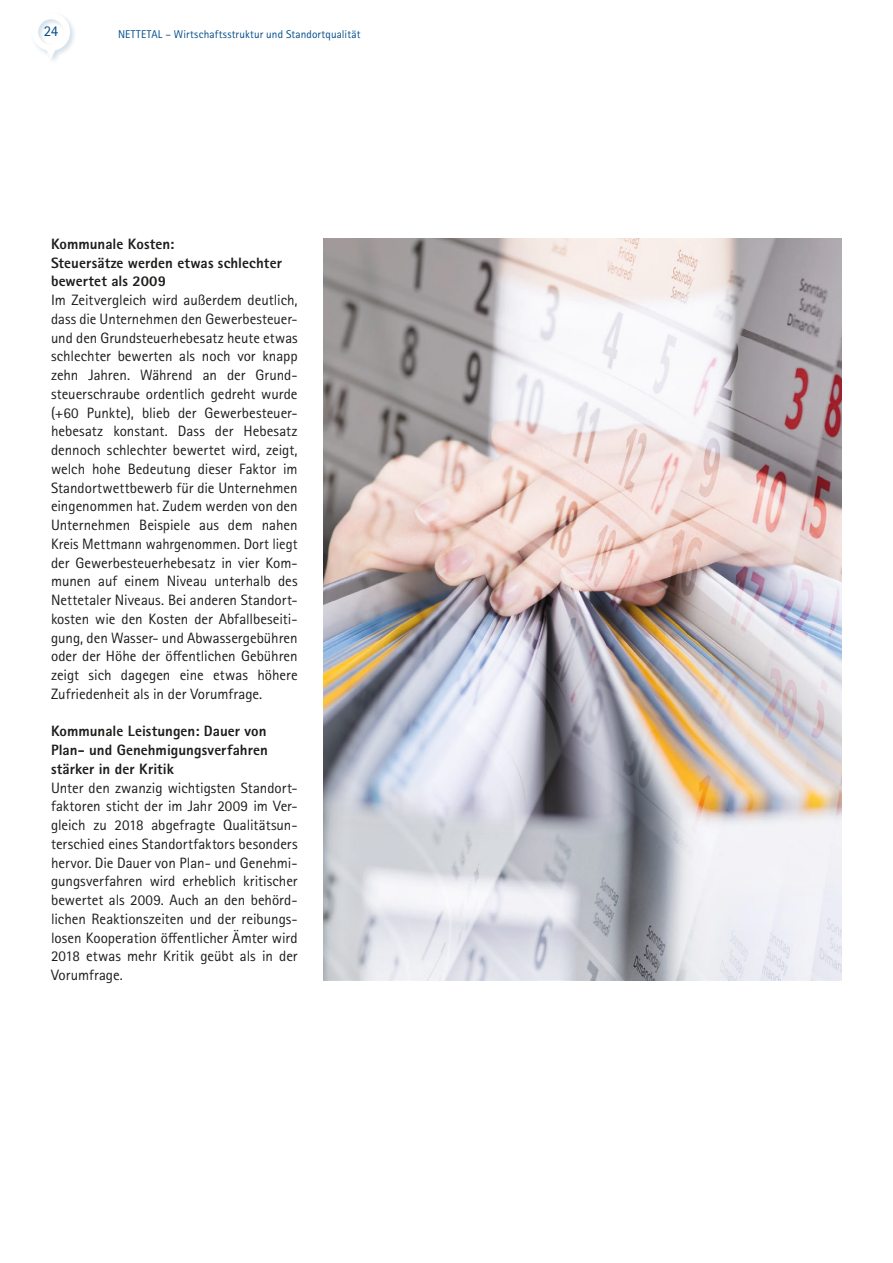
<style>
.page{position:relative;width:893px;height:1263px;background:#fff}
.page>*{position:absolute;margin:0;border:0;box-sizing:border-box;transform-origin:0 0}
.t1{font:15px/18.8px "Rotis Sans Serif Pro";color:#1d1d1b;text-align:justify}
.t2{font:800 15px/18.8px "Rotis Sans Serif Pro";letter-spacing:.005em;color:#1d1d1b}
.t3{font:15px "Rotis Sans Serif Pro";color:#004c89}
.t4{font:11.25px "Rotis Sans Serif Pro";letter-spacing:.015em;color:#004c89}
</style>
<div class="page">
<div style="left:30px;top:11px;width:48px;height:55px;background:#004c89;opacity:.18"></div>
<svg style="left:32px;top:13px;width:38px;height:46px"></svg>
<img style="left:323px;top:239px;width:519px;height:741px">
<p class="t3" style="left:44px;top:22px;width:16px">24</p>
<p class="t4" style="left:118px;top:27px;width:244px">NETTETAL – Wirtschaftsstruktur und Standortqualität</p>
<p class="t2" style="left:51px;top:234px;width:232px">Kommunale Kosten:<br>Steuersätze werden etwas schlechter bewertet als 2009</p>
<p class="t1" style="left:51px;top:291px;width:248px">Im Zeitvergleich wird außerdem deutlich, dass die Unternehmen den Gewerbesteuer&shy;und den Grundsteuerhebesatz heute etwas schlechter bewerten als noch vor knapp zehn Jahren. Während an der Grund&shy;steuerschraube ordentlich gedreht wurde (+60 Punkte), blieb der Gewerbesteuer&shy;hebesatz konstant. Dass der Hebesatz dennoch schlechter bewertet wird, zeigt, welch hohe Bedeutung dieser Faktor im Standortwettbewerb für die Unternehmen eingenommen hat. Zudem werden von den Unternehmen Beispiele aus dem nahen Kreis Mettmann wahrgenommen. Dort liegt der Gewerbesteuerhebesatz in vier Kom&shy;munen auf einem Niveau unterhalb des Nettetaler Niveaus. Bei anderen Standort&shy;kosten wie den Kosten der Abfallbeseiti&shy;gung, den Wasser- und Abwassergebühren oder der Höhe der öffentlichen Gebühren zeigt sich dagegen eine etwas höhere Zufriedenheit als in der Vorumfrage.</p>
<p class="t2" style="left:51px;top:722px;width:218px;text-align:justify">Kommunale Leistungen: Dauer von Plan- und Genehmigungsverfahren stärker in der Kritik</p>
<p class="t1" style="left:51px;top:778px;width:248px">Unter den zwanzig wichtigsten Standort&shy;faktoren sticht der im Jahr 2009 im Ver&shy;gleich zu 2018 abgefragte Qualitätsun&shy;terschied eines Standortfaktors besonders hervor. Die Dauer von Plan- und Genehmi&shy;gungsverfahren wird erheblich kritischer bewertet als 2009. Auch an den behörd&shy;lichen Reaktionszeiten und der reibungs&shy;losen Kooperation öffentlicher Ämter wird 2018 etwas mehr Kritik geübt als in der Vorumfrage.</p>
</div>
